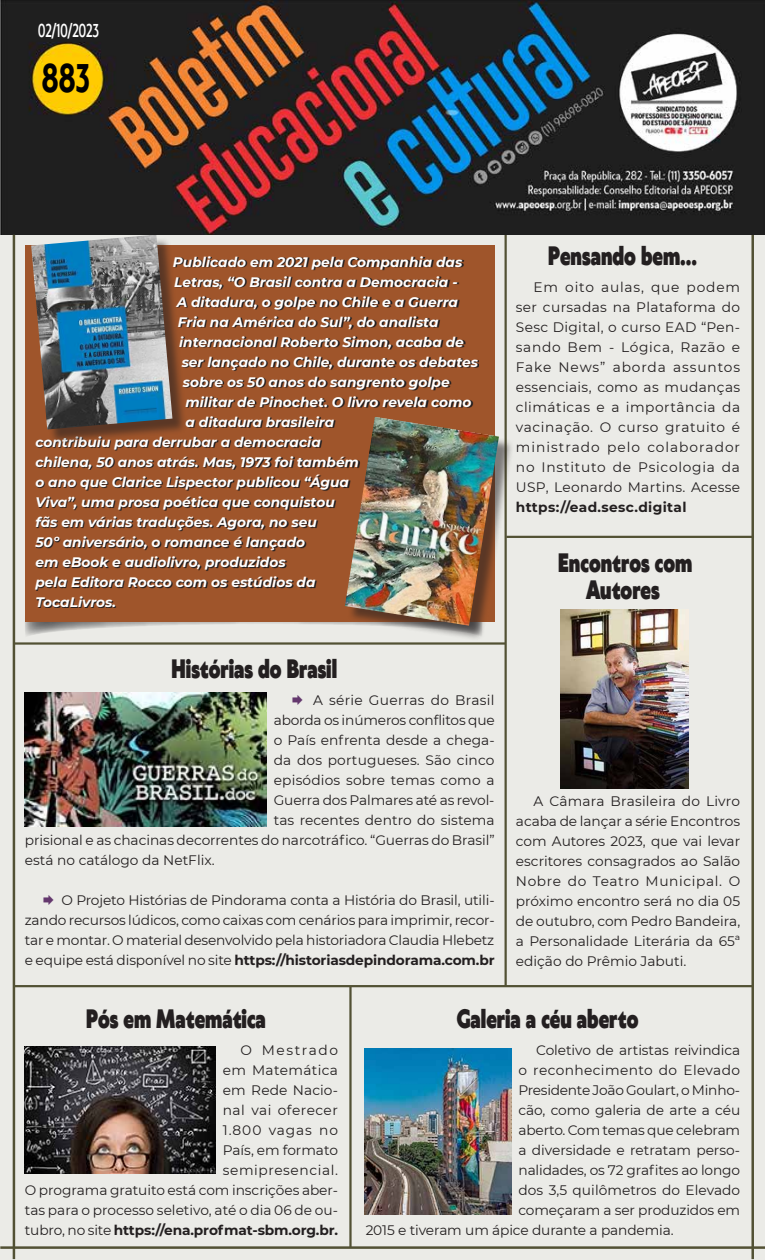
<style>
.page{position:relative;width:765px;height:1260px;background:#fff}
.page>*{position:absolute;margin:0;border:0;box-sizing:border-box;transform-origin:0 0}
.t1{font:700 37.5px "Klein Condensed";color:#000;scale:.75 1}
.t2{font:900 25px/26.2px "Klein";color:#231f20;text-align:center;scale:.75 1}
.t3{font:500 17.5px "Klein Condensed";color:#fff;scale:.75 1}
.t4{font:13.75px/20px "Montserrat";letter-spacing:-.005em;color:#231f20;text-align:justify}
.t5{font:italic 700 13.75px "Montserrat";color:#fff}
.t6{font:700 13.75px "Montserrat";letter-spacing:.025em;color:#231f20}
.t7{font:13.75px "Montserrat";letter-spacing:.015em;color:#231f20}
.t8{font:13.75px "Montserrat";letter-spacing:.03em;color:#231f20}
.t9{font:13.75px "Montserrat";letter-spacing:.025em;color:#231f20}
.s1{font-weight:700}
</style>
<div class="page">
<div style="left:0;top:216px;width:765px;height:1044px;background:#ebebe7"></div>
<svg style="left:25px;top:621px;width:320px;height:15px"></svg>
<hr style="left:0;top:1246px;width:765px;height:3px;background:#525134">
<hr style="left:751px;top:234px;width:3px;height:1025px;background:#525134">
<img style="left:0;top:0;width:765px;height:235px">
<hr style="left:13px;top:235px;width:2px;height:1024px;background:#525134">
<hr style="left:505px;top:235px;width:2px;height:751px;background:#525134">
<hr style="left:349px;top:986px;width:3px;height:261px;background:#525134">
<hr style="left:13px;top:985px;width:740px;height:2px;background:#525134">
<hr style="left:506px;top:536px;width:248px;height:2px;background:#525134">
<hr style="left:14px;top:642px;width:492px;height:3px;background:#525134">
<div style="left:25px;top:245px;width:470px;height:376px;background:#9f552b"></div>
<svg style="left:36px;top:257px;width:443px;height:351px"></svg>
<img style="left:25px;top:1047px;width:191px;height:126px">
<img style="left:364px;top:1049px;width:147px;height:166px">
<img style="left:561px;top:610px;width:127px;height:178px">
<img style="left:25px;top:692px;width:242px;height:135px">
<div style="left:33px;top:237px;width:154px;height:208px;background:#231f20;opacity:.55"></div>
<img style="left:31px;top:235px;width:141px;height:195px">
<div style="left:347px;top:419px;width:167px;height:222px;background:#231f20;opacity:.55"></div>
<img style="left:345px;top:417px;width:154px;height:209px">
<p class="t3" style="left:38px;top:18px;width:83px">02/10/2023</p>
<h1 class="t1" style="left:42px;top:50px;width:65px">883</h1>
<p class="t5" style="left:173px;top:252px;width:291px">Publicado em 2021 pela Companhia das</p>
<p class="t5" style="left:174px;top:272px;width:285px">Letras, “O Brasil contra a Democracia -</p>
<p class="t5" style="left:177px;top:292px;width:283px">A ditadura, o golpe no Chile e a Guerra</p>
<p class="t5" style="left:178px;top:312px;width:262px">Fria na América do Sul”, do analista</p>
<p class="t5" style="left:179px;top:332px;width:286px">internacional Roberto Simon, acaba de</p>
<p class="t5" style="left:182px;top:352px;width:298px">ser lançado no Chile, durante os debates</p>
<p class="t5" style="left:183px;top:372px;width:268px">sobre os 50 anos do sangrento golpe</p>
<p class="t5" style="left:185px;top:392px;width:288px">militar de Pinochet. O livro revela como</p>
<p class="t5" style="left:185px;top:412px;width:150px">a ditadura brasileira</p>
<p class="t5" style="left:35px;top:432px;width:287px">contribuiu para derrubar a democracia</p>
<p class="t5" style="left:35px;top:452px;width:325px">chilena, 50 anos atrás. Mas, 1973 foi também</p>
<p class="t5" style="left:35px;top:472px;width:315px">o ano que Clarice Lispector publicou “Água</p>
<p class="t5" style="left:35px;top:492px;width:301px">Viva”, uma prosa poética que conquistou</p>
<p class="t5" style="left:35px;top:512px;width:283px">fãs em várias traduções. Agora, no seu</p>
<p class="t5" style="left:35px;top:532px;width:271px">50º aniversário, o romance é lançado</p>
<p class="t5" style="left:35px;top:552px;width:252px">em eBook e audiolivro, produzidos</p>
<p class="t5" style="left:35px;top:572px;width:282px">pela Editora Rocco com os estúdios da</p>
<p class="t5" style="left:35px;top:592px;width:82px">TocaLivros.</p>
<h2 class="t2" style="left:172px;top:654px;width:222px">Histórias do Brasil</h2>
<p class="t9" style="left:313px;top:690px;width:183px">A série Guerras do Brasil</p>
<p class="t4" style="left:274px;top:709px;width:222px">aborda os inúmeros conflitos que</p>
<p class="t4" style="left:274px;top:729px;width:222px">o País enfrenta desde a chega-</p>
<p class="t4" style="left:274px;top:749px;width:222px">da dos portugueses. São cinco</p>
<p class="t7" style="left:274px;top:771px;width:222px">episódios sobre temas como a</p>
<p class="t4" style="left:274px;top:789px;width:222px">Guerra dos Palmares até as revol-</p>
<p class="t4" style="left:274px;top:809px;width:222px">tas recentes dentro do sistema</p>
<p class="t4" style="left:25px;top:830px;width:472px">prisional e as chacinas decorrentes do narcotráfico. “Guerras do Brasil”</p>
<p class="t4" style="left:25px;top:850px;width:191px">está no catálogo da NetFlix.</p>
<p class="t4" style="left:25px;top:890px;width:471px;text-indent:37px">O Projeto Histórias de Pindorama conta a História do Brasil, utili&shy;zando recursos lúdicos, como caixas com cenários para imprimir, recor&shy;tar e montar. O material desenvolvido pela historiadora Claudia Hlebetz e equipe está disponível no site <span class="s1">https://historiasdepindorama.com.br</span></p>
<h2 class="t2" style="left:548px;top:241px;width:200px">Pensando bem...</h2>
<p class="t4" style="left:516px;top:276px;width:226px;text-indent:18px">Em oito aulas, que podem ser cursadas na Plataforma do Sesc Digital, o curso EAD “Pen&shy;sando Bem - Lógica, Razão e Fake News” aborda assuntos essenciais, como as mudanças climáticas e a importância da vacinação. O curso gratuito é ministrado pelo colaborador no Instituto de Psicologia da USP, Leonardo Martins. Acesse</p>
<p class="t6" style="left:516px;top:497px;width:172px">https://ead.sesc.digital</p>
<h2 class="t2" style="left:558px;top:549px;width:180px">Encontros com<br>Autores</h2>
<p class="t4" style="left:516px;top:790px;width:226px;text-indent:18px">A Câmara Brasileira do Livro acaba de lançar a série Encontros com Autores 2023, que vai levar escritores consagrados ao Salão Nobre do Teatro Municipal. O próximo encontro será no dia 05 de outubro, com Pedro Bandeira, a Personalidade Literária da 65ª edição do Prêmio Jabuti.</p>
<h2 class="t2" style="left:86px;top:1004px;width:241px">Pós em Matemática</h2>
<p class="t4" style="left:25px;top:1040px;width:315px;text-align:right">O Mestrado<br>em Matemática<br>em Rede Nacio-<br>nal vai oferecer<br>1.800 vagas no<br>País, em formato<br>semipresencial.<br>O programa gratuito está com inscrições aber&shy;tas para o processo seletivo, até o dia 06 de ou&shy;tubro, no site <span class="s1">https://ena.profmat-sbm.org.br.</span></p>
<h2 class="t2" style="left:457px;top:1004px;width:244px">Galeria a céu aberto</h2>
<p class="t4" style="left:536px;top:1039px;width:206px">Coletivo de artistas reivindica</p>
<p class="t8" style="left:518px;top:1060px;width:223px">o reconhecimento do Elevado</p>
<p class="t4" style="left:518px;top:1079px;width:223px">Presidente João Goulart, o Minho-</p>
<p class="t4" style="left:518px;top:1099px;width:223px">cão, como galeria de arte a céu</p>
<p class="t4" style="left:518px;top:1119px;width:223px">aberto. Com temas que celebram</p>
<p class="t4" style="left:518px;top:1139px;width:223px">a diversidade e retratam perso-</p>
<p class="t4" style="left:518px;top:1159px;width:223px">nalidades, os 72 grafites ao longo</p>
<p class="t4" style="left:518px;top:1179px;width:223px">dos 3,5 quilômetros do Elevado</p>
<p class="t4" style="left:518px;top:1199px;width:223px">começaram a ser produzidos em</p>
<p class="t4" style="left:366px;top:1219px;width:309px">2015 e tiveram um ápice durante a pandemia.</p>
</div>
